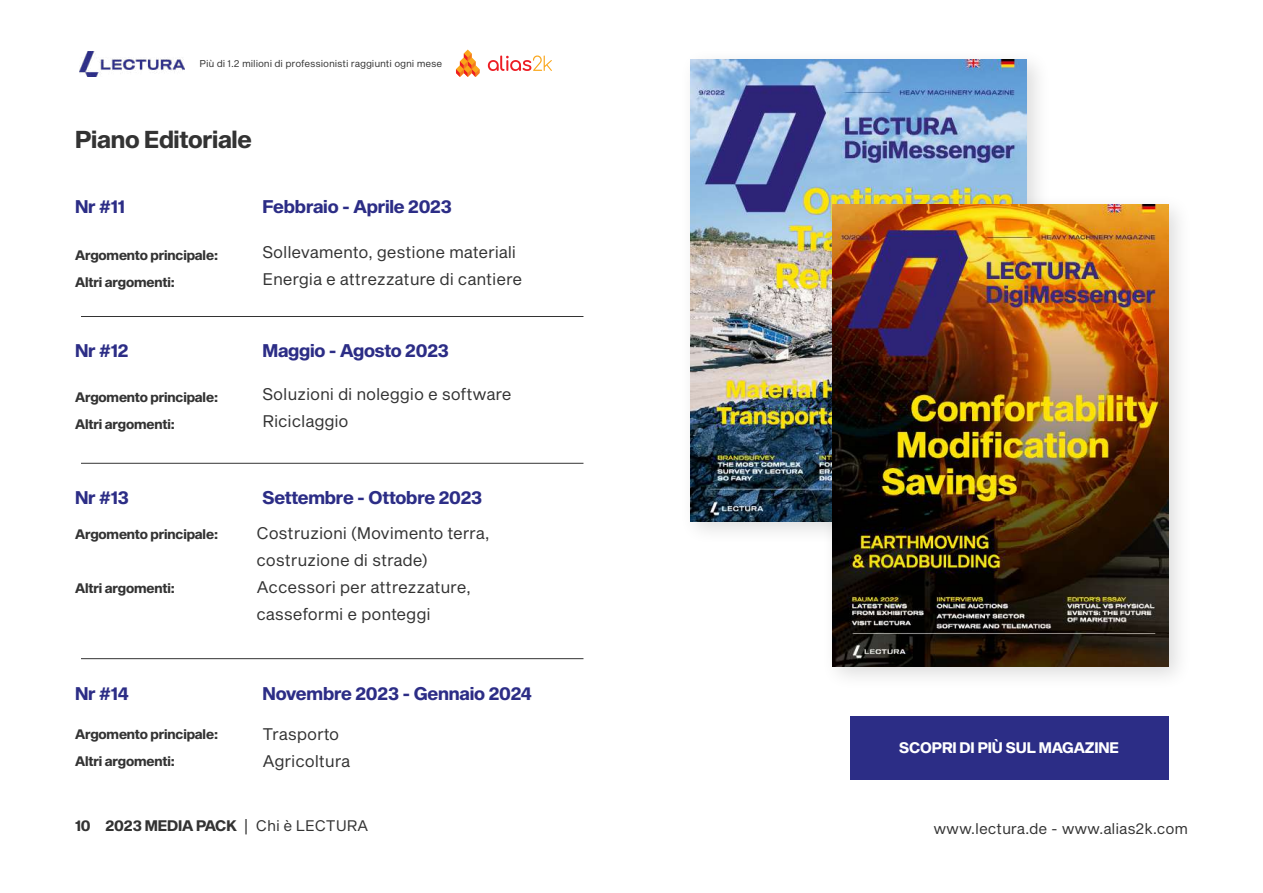
<style>
.page{position:relative;width:1263px;height:893px;background:#fff}
.page>*{position:absolute;margin:0;border:0;box-sizing:border-box;transform-origin:0 0}
.t1{font:24px "Sequel Sans Bold Head";letter-spacing:-.01em;color:#333}
.t2{font:18px "Sequel Sans Bold Head";letter-spacing:-.01em;color:#2c2d86}
.t3{font:16.5px/27px "Sequel Sans Book Body";letter-spacing:-.01em;color:#333}
.t4{font:15px "Sequel Sans Book Body";letter-spacing:-.01em;color:#333}
.t5{font:15px "Sequel Sans Bold Head";letter-spacing:-.01em;color:#333}
.t6{font:15px "Sequel Sans Bold Head";letter-spacing:-.01em;color:#fff}
.t7{font:13.5px/27px "Sequel Sans Bold Head";letter-spacing:-.01em;color:#333}
.t8{font:9.75px "Sequel Sans Book Body";letter-spacing:-.01em;color:#333}
.s1{font-family:"Sequel Sans Book Body"}
</style>
<div class="page">
<img style="left:80px;top:51px;width:104px;height:26px">
<svg style="left:456px;top:50px;width:23px;height:27px"></svg>
<svg style="left:488px;top:56px;width:64px;height:15px"></svg>
<div style="left:679px;top:47px;width:372px;height:499px;background:#000;opacity:.14"></div>
<img style="left:691px;top:59px;width:336px;height:462px">
<div style="left:821px;top:193px;width:372px;height:498px;background:#000;opacity:.14"></div>
<img style="left:832px;top:204px;width:336px;height:462px">
<hr style="left:81px;top:316px;width:502px;height:1px;background:#333">
<hr style="left:81px;top:463px;width:502px;height:1px;background:#333">
<hr style="left:81px;top:658px;width:502px;height:1px;background:#333">
<div style="left:850px;top:717px;width:318px;height:63px;background:#2c2d86"></div>
<p class="t8" style="left:200px;top:56px;width:244px">Più di 1.2 milioni di professionisti raggiunti ogni mese</p>
<h1 class="t1" style="left:75px;top:122px;width:179px">Piano Editoriale</h1>
<p class="t2" style="left:75px;top:194px;width:51px">Nr #11</p>
<p class="t2" style="left:262px;top:194px;width:191px">Febbraio - Aprile 2023</p>
<p class="t7" style="left:75px;top:242px;width:145px">Argomento principale:<br>Altri argomenti:</p>
<p class="t3" style="left:262px;top:239px;width:261px">Sollevamento, gestione materiali<br>Energia e attrezzature di cantiere</p>
<p class="t2" style="left:75px;top:338px;width:55px">Nr #12</p>
<p class="t2" style="left:262px;top:338px;width:188px">Maggio - Agosto 2023</p>
<p class="t7" style="left:75px;top:384px;width:145px">Argomento principale:<br>Altri argomenti:</p>
<p class="t3" style="left:262px;top:381px;width:251px">Soluzioni di noleggio e software<br>Riciclaggio</p>
<p class="t2" style="left:75px;top:485px;width:55px">Nr #13</p>
<p class="t2" style="left:262px;top:485px;width:221px">Settembre - Ottobre 2023</p>
<p class="t7" style="left:75px;top:522px;width:145px">Argomento principale:</p>
<p class="t7" style="left:75px;top:576px;width:101px">Altri argomenti:</p>
<p class="t3" style="left:256px;top:520px;width:235px">Costruzioni (Movimento terra, costruzione di strade)<br>Accessori per attrezzature, casseformi e ponteggi</p>
<p class="t2" style="left:75px;top:681px;width:55px">Nr #14</p>
<p class="t2" style="left:262px;top:681px;width:271px">Novembre 2023 - Gennaio 2024</p>
<p class="t7" style="left:75px;top:721px;width:145px">Argomento principale:<br>Altri argomenti:</p>
<p class="t3" style="left:262px;top:722px;width:90px">Trasporto<br>Agricoltura</p>
<p class="t5" style="left:75px;top:815px;width:295px">10 2023 MEDIA PACK <span class="s1">| Chi è LECTURA</span></p>
<p class="t6" style="left:899px;top:737px;width:221px">SCOPRI DI PIÙ SUL MAGAZINE</p>
<p class="t4" style="left:933px;top:818px;width:256px">www.lectura.de - www.alias2k.com</p>
</div>
